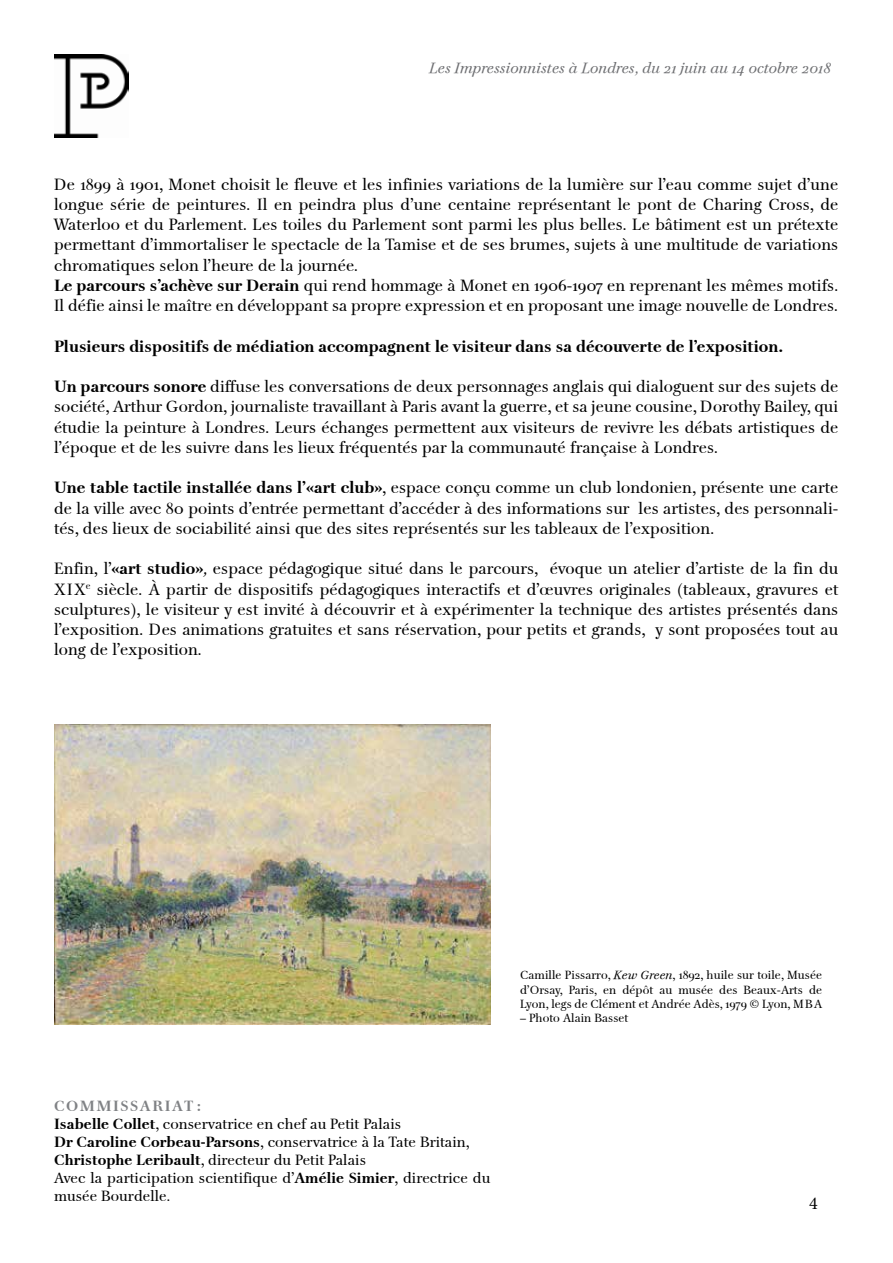
<style>
.page{position:relative;width:893px;height:1263px;background:#fff}
.page>*{position:absolute;margin:0;border:0;box-sizing:border-box;transform-origin:0 0}
.t1{font:18px "Minion Pro";color:#000}
.t2{font:16.5px/20.2px "Petit Palais Normal";color:#000;text-align:justify}
.t3{font:700 16.5px "Petit Palais";color:#000}
.t4{font:15px/18px "Petit Palais Normal";color:#000}
.t5{font:italic 15px "Petit Palais";color:#6d6e71}
.t6{font:700 15px "Petit Palais";color:#808285}
.t7{font:12px/14.4px "Petit Palais Normal";color:#000;text-align:justify}
.s1{font-family:"Petit Palais";font-weight:700}
.s2{font-family:"Petit Palais";font-style:italic}
</style>
<div class="page">
<img style="left:55px;top:54px;width:73px;height:84px">
<img style="left:54px;top:725px;width:436px;height:300px">
<p class="t5" style="left:429px;top:60px;width:403px">Les Impressionnistes à Londres, du 21 juin au 14 octobre 2018</p>
<p class="t2" style="left:54px;top:174px;width:786px;text-align:left">De 1899 à 1901, Monet choisit le fleuve et les infinies variations de la lumière sur l’eau comme sujet d’une longue série de peintures. Il en peindra plus d’une centaine représentant le pont de Charing Cross, de Waterloo et du Parlement. Les toiles du Parlement sont parmi les plus belles. Le bâtiment est un prétexte permettant d’immortaliser le spectacle de la Tamise et de ses brumes, sujets à une multitude de variations chromatiques selon l’heure de la journée.<br><span class="s1">Le parcours s’achève sur Derain</span> qui rend hommage à Monet en 1906-1907 en reprenant les mêmes motifs.<br>Il défie ainsi le maître en développant sa propre expression et en proposant une image nouvelle de Londres.</p>
<p class="t3" style="left:54px;top:336px;width:731px">Plusieurs dispositifs de médiation accompagnent le visiteur dans sa découverte de l’exposition.</p>
<p class="t2" style="left:54px;top:376px;width:786px"><span class="s1">Un parcours sonore</span> diffuse les conversations de deux personnages anglais qui dialoguent sur des sujets de société, Arthur Gordon, journaliste travaillant à Paris avant la guerre, et sa jeune cousine, Dorothy Bailey, qui étudie la peinture à Londres. Leurs échanges permettent aux visiteurs de revivre les débats artistiques de l’époque et de les suivre dans les lieux fréquentés par la communauté française à Londres.</p>
<p class="t2" style="left:54px;top:478px;width:786px"><span class="s1">Une table tactile installée dans l’«art club»</span>, espace conçu comme un club londonien, présente une carte de la ville avec 80 points d’entrée permettant d’accéder à des informations sur les artistes, des personnali&shy;tés, des lieux de sociabilité ainsi que des sites représentés sur les tableaux de l’exposition.</p>
<p class="t2" style="left:54px;top:559px;width:786px">Enfin, l’<span class="s1">«art studio»</span><span class="s2">,</span> espace pédagogique situé dans le parcours, évoque un atelier d’artiste de la fin du XIX<sup>e</sup> siècle. À partir de dispositifs pédagogiques interactifs et d’œuvres originales (tableaux, gravures et sculptures), le visiteur y est invité à découvrir et à expérimenter la technique des artistes présentés dans l’exposition. Des animations gratuites et sans réservation, pour petits et grands, y sont proposées tout au long de l’exposition.</p>
<p class="t7" style="left:520px;top:968px;width:303px">Camille Pissarro, <span class="s2">Kew Green</span>, 1892, huile sur toile, Musée d’Orsay, Paris, en dépôt au musée des Beaux-Arts de Lyon, legs de Clément et Andrée Adès, 1979 © Lyon, MBA</p>
<p class="t7" style="left:520px;top:1011px;width:110px">– Photo Alain Basset</p>
<p class="t6" style="left:54px;top:1097px;width:25px">Commissariat</p>
<p class="t6" style="left:197px;top:1097px;width:6px">:</p>
<p class="t4" style="left:54px;top:1115px;width:438px"><span class="s1">Isabelle Collet</span>, conservatrice en chef au Petit Palais<br><span class="s1">Dr Caroline Corbeau-Parsons</span>, conservatrice à la Tate Britain, <span class="s1">Christophe Leribault</span>, directeur du Petit Palais<br>Avec la participation scientifique d’<span class="s1">Amélie Simier</span>, directrice du musée Bourdelle.</p>
<p class="t1" style="left:809px;top:1191px;width:10px">4</p>
</div>
